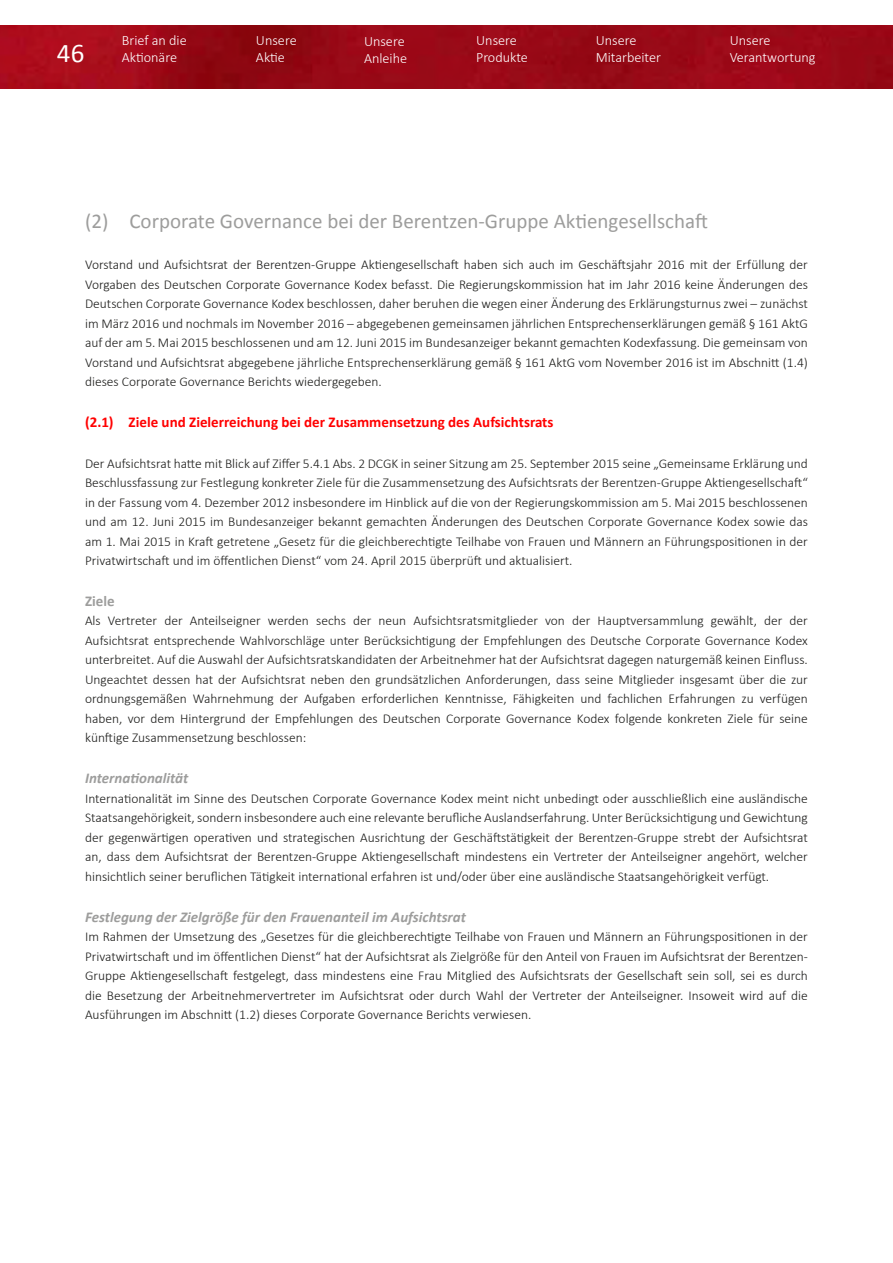
<style>
.page{position:relative;width:893px;height:1263px;background:#fff}
.page>*{position:absolute;margin:0;border:0;box-sizing:border-box;transform-origin:0 0}
.t1{font:27px "Calibri";color:#fff}
.t2{font:21px "Calibri";color:#9d9d9c}
.t3{font:italic 700 15px "Calibri";color:#9d9d9c}
.t4{font:700 15px "Calibri";color:#f00}
.t5{font:700 15px "Calibri";color:#9d9d9c}
.t6{font:300 14.25px/17.1px "Calibri";color:#fff}
.t7{font:300 13.5px/19.5px "Calibri";color:#1d1d1b;text-align:justify}
</style>
<div class="page">
<img style="left:0;top:26px;width:893px;height:62px">
<p class="t6" style="left:122px;top:31px;width:67px">Brief an die<br>Aktionäre</p>
<p class="t6" style="left:256px;top:31px;width:42px">Unsere<br>Aktie</p>
<p class="t6" style="left:364px;top:32px;width:45px">Unsere<br>Anleihe</p>
<p class="t6" style="left:476px;top:31px;width:53px">Unsere<br>Produkte</p>
<p class="t6" style="left:596px;top:31px;width:67px">Unsere<br>Mitarbeiter</p>
<p class="t6" style="left:730px;top:31px;width:42px">Unsere</p>
<h1 class="t1" style="left:57px;top:36px;width:29px">46</h1>
<p class="t6" style="left:730px;top:48px;width:87px">Verantwortung</p>
<h2 class="t2" style="left:85px;top:208px;width:624px">(2) Corporate Governance bei der Berentzen-Gruppe Aktiengesellschaft</h2>
<p class="t7" style="left:85px;top:255px;width:724px">Vorstand und Aufsichtsrat der Berentzen-Gruppe Aktiengesellschaft haben sich auch im Geschäftsjahr 2016 mit der Erfüllung der Vorgaben des Deutschen Corporate Governance Kodex befasst. Die Regierungskommission hat im Jahr 2016 keine Änderungen des Deutschen Corporate Governance Kodex beschlossen, daher beruhen die wegen einer Änderung des Erklärungsturnus zwei – zunächst im März 2016 und nochmals im November 2016 – abgegebenen gemeinsamen jährlichen Entsprechenserklärungen gemäß § 161 AktG auf der am 5. Mai 2015 beschlossenen und am 12. Juni 2015 im Bundesanzeiger bekannt gemachten Kodexfassung. Die gemeinsam von Vorstand und Aufsichtsrat abgegebene jährliche Entsprechenserklärung gemäß § 161 AktG vom November 2016 ist im Abschnitt (1.4) dieses Corporate Governance Berichts wiedergegeben.</p>
<p class="t4" style="left:85px;top:412px;width:470px">(2.1) Ziele und Zielerreichung bei der Zusammensetzung des Aufsichtsrats</p>
<p class="t7" style="left:85px;top:453px;width:724px">Der Aufsichtsrat hatte mit Blick auf Ziffer 5.4.1 Abs. 2 DCGK in seiner Sitzung am 25. September 2015 seine „Gemeinsame Erklärung und Beschlussfassung zur Festlegung konkreter Ziele für die Zusammensetzung des Aufsichtsrats der Berentzen-Gruppe Aktiengesellschaft“ in der Fassung vom 4. Dezember 2012 insbesondere im Hinblick auf die von der Regierungskommission am 5. Mai 2015 beschlossenen und am 12. Juni 2015 im Bundesanzeiger bekannt gemachten Änderungen des Deutschen Corporate Governance Kodex sowie das am 1. Mai 2015 in Kraft getretene „Gesetz für die gleichberechtigte Teilhabe von Frauen und Männern an Führungspositionen in der Privatwirtschaft und im öffentlichen Dienst“ vom 24. April 2015 überprüft und aktualisiert.</p>
<p class="t5" style="left:85px;top:591px;width:31px">Ziele</p>
<p class="t7" style="left:85px;top:611px;width:724px">Als Vertreter der Anteilseigner werden sechs der neun Aufsichtsratsmitglieder von der Hauptversammlung gewählt, der der Aufsichtsrat entsprechende Wahlvorschläge unter Berücksichtigung der Empfehlungen des Deutsche Corporate Governance Kodex unterbreitet. Auf die Auswahl der Aufsichtsratskandidaten der Arbeitnehmer hat der Aufsichtsrat dagegen naturgemäß keinen Einfluss.<br>Ungeachtet dessen hat der Aufsichtsrat neben den grundsätzlichen Anforderungen, dass seine Mitglieder insgesamt über die zur ordnungsgemäßen Wahrnehmung der Aufgaben erforderlichen Kenntnisse, Fähigkeiten und fachlichen Erfahrungen zu verfügen haben, vor dem Hintergrund der Empfehlungen des Deutschen Corporate Governance Kodex folgende konkreten Ziele für seine künftige Zusammensetzung beschlossen:</p>
<p class="t3" style="left:85px;top:769px;width:105px">Internationalität</p>
<p class="t7" style="left:85px;top:788px;width:724px">Internationalität im Sinne des Deutschen Corporate Governance Kodex meint nicht unbedingt oder ausschließlich eine ausländische Staatsangehörigkeit, sondern insbesondere auch eine relevante berufliche Auslandserfahrung. Unter Berücksichtigung und Gewichtung der gegenwärtigen operativen und strategischen Ausrichtung der Geschäftstätigkeit der Berentzen-Gruppe strebt der Aufsichtsrat an, dass dem Aufsichtsrat der Berentzen-Gruppe Aktiengesellschaft mindestens ein Vertreter der Anteilseigner angehört, welcher hinsichtlich seiner beruflichen Tätigkeit international erfahren ist und/oder über eine ausländische Staatsangehörigkeit verfügt.</p>
<p class="t3" style="left:85px;top:907px;width:382px">Festlegung der Zielgröße für den Frauenanteil im Aufsichtsrat</p>
<p class="t7" style="left:85px;top:927px;width:724px">Im Rahmen der Umsetzung des „Gesetzes für die gleichberechtigte Teilhabe von Frauen und Männern an Führungspositionen in der Privatwirtschaft und im öffentlichen Dienst“ hat der Aufsichtsrat als Zielgröße für den Anteil von Frauen im Aufsichtsrat der Berentzen-Gruppe Aktiengesellschaft festgelegt, dass mindestens eine Frau Mitglied des Aufsichtsrats der Gesellschaft sein soll, sei es durch die Besetzung der Arbeitnehmervertreter im Aufsichtsrat oder durch Wahl der Vertreter der Anteilseigner. Insoweit wird auf die Ausführungen im Abschnitt (1.2) dieses Corporate Governance Berichts verwiesen.</p>
</div>
